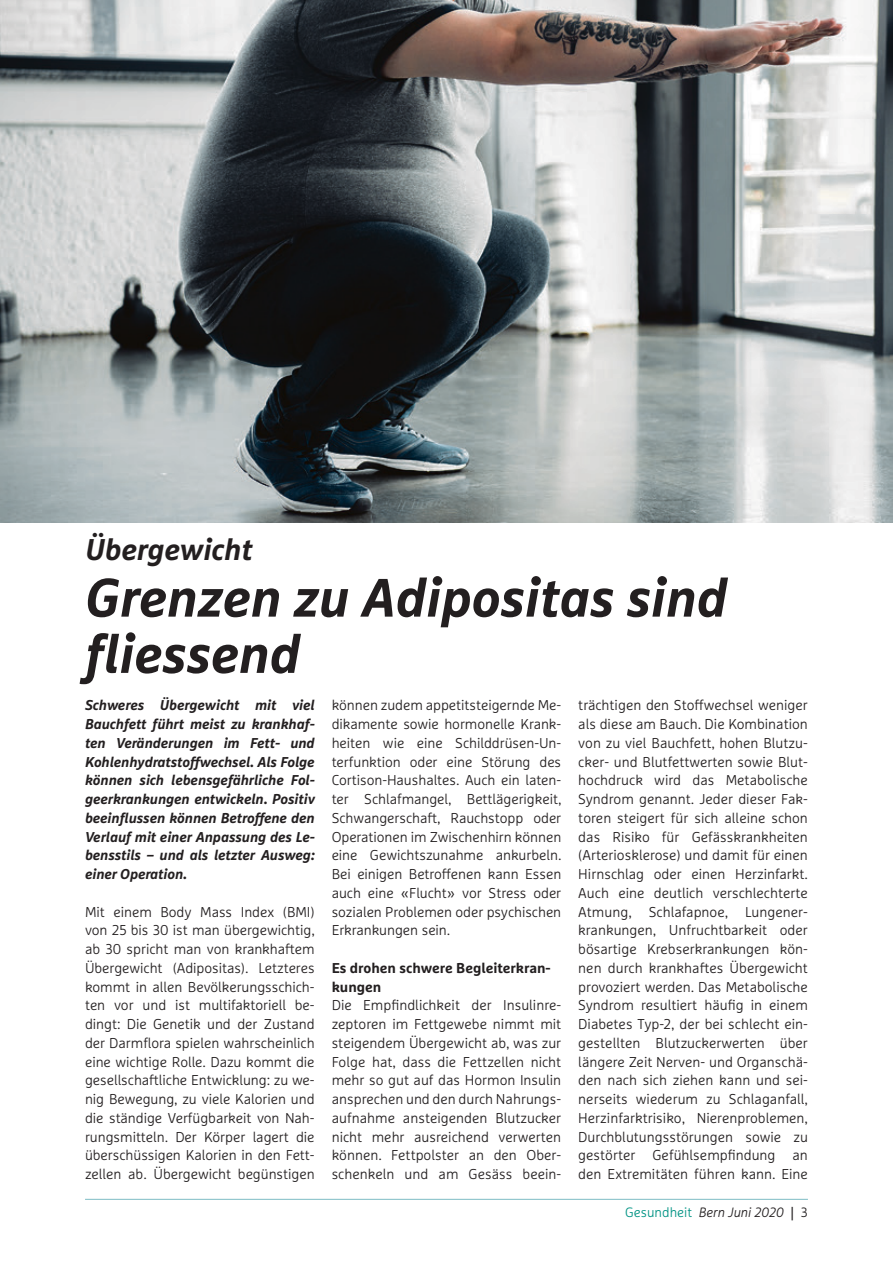
<style>
.page{position:relative;width:893px;height:1263px;background:#fff}
.page>*{position:absolute;margin:0;border:0;box-sizing:border-box;transform-origin:0 0}
.Haupttitel_2{font:italic 700 54px/56.2px "Marselis Pro";color:#231f20}
.Spitzmarke_2{font:italic 700 30px "Marselis Pro";color:#231f20}
.Grundschrift{font:300 14.25px/18.8px "Marselis Pro";letter-spacing:-.005em;color:#231f20;text-align:justify}
.Lead{font:italic 700 14.25px/18.8px "Marselis Pro";color:#231f20;text-align:justify}
.Grundschrift-2{font:700 14.25px/18.8px "Marselis Pro";color:#231f20}
.t1{font:italic 300 13.5px "Marselis Pro";color:#231f20}
.s1{font-style:normal;color:#009384}
.s2{font-family:"The Mix";font-weight:600;font-style:normal}
.s3{font-style:normal}
</style>
<div class="page">
<hr style="left:85px;top:1199px;width:723px;height:1px;background:#7dbcc4">
<img style="left:0;top:0;width:893px;height:523px">
<p class="Spitzmarke_2" style="left:85px;top:531px;width:169px">Übergewicht</p>
<p class="Haupttitel_2" style="left:85px;top:569px;width:644px">Grenzen zu Adipositas sind fliessend</p>
<p class="Lead" style="left:85px;top:696px;width:231px">Schweres Übergewicht mit viel Bauchfett führt meist zu krankhaf&shy;ten Veränderungen im Fett- und Kohlenhydratstoffwechsel. Als Folge können sich lebensgefährliche Fol&shy;geerkrankungen entwickeln. Positiv beeinflussen können Betroffene den Verlauf mit einer Anpassung des Le&shy;bensstils – und als letzter Ausweg: einer Operation.</p>
<p class="Grundschrift" style="left:85px;top:902px;width:231px">Mit einem Body Mass Index (BMI) von 25 bis 30 ist man übergewichtig, ab 30 spricht man von krankhaftem Übergewicht (Adipositas). Letzteres kommt in allen Bevölkerungsschich&shy;ten vor und ist multifaktoriell be&shy;dingt: Die Genetik und der Zustand der Darmflora spielen wahrscheinlich eine wichtige Rolle. Dazu kommt die gesellschaftliche Entwicklung: zu we&shy;nig Bewegung, zu viele Kalorien und die ständige Verfügbarkeit von Nah&shy;rungsmitteln. Der Körper lagert die überschüssigen Kalorien in den Fett&shy;zellen ab. Übergewicht begünstigen</p>
<p class="Grundschrift" style="left:578px;top:696px;width:231px">trächtigen den Stoffwechsel weniger als diese am Bauch. Die Kombination von zu viel Bauchfett, hohen Blutzu&shy;cker- und Blutfettwerten sowie Blut&shy;hochdruck wird das Metabolische Syndrom genannt. Jeder dieser Fak&shy;toren steigert für sich alleine schon das Risiko für Gefässkrankheiten (Arteriosklerose) und damit für einen Hirnschlag oder einen Herzinfarkt.<br>Auch eine deutlich verschlechterte Atmung, Schlafapnoe, Lungener&shy;krankungen, Unfruchtbarkeit oder bösartige Krebserkrankungen kön&shy;nen durch krankhaftes Übergewicht provoziert werden. Das Metabolische Syndrom resultiert häufig in einem Diabetes Typ-2, der bei schlecht ein&shy;gestellten Blutzuckerwerten über längere Zeit Nerven- und Organschä&shy;den nach sich ziehen kann und sei&shy;nerseits wiederum zu Schlaganfall, Herzinfarktrisiko, Nierenproblemen, Durchblutungsstörungen sowie zu gestörter Gefühlsempfindung an den Extremitäten führen kann. Eine</p>
<p class="Grundschrift" style="left:332px;top:696px;width:231px">können zudem appetitsteigernde Me&shy;dikamente sowie hormonelle Krank&shy;heiten wie eine Schilddrüsen-Un&shy;terfunktion oder eine Störung des Cortison-Haushaltes. Auch ein laten&shy;ter Schlafmangel, Bettlägerigkeit, Schwangerschaft, Rauchstopp oder Operationen im Zwischenhirn können eine Gewichtszunahme ankurbeln.<br>Bei einigen Betroffenen kann Essen auch eine «Flucht» vor Stress oder sozialen Problemen oder psychischen Erkrankungen sein.</p>
<p class="Grundschrift-2" style="left:332px;top:958px;width:221px">Es drohen schwere Begleiterkran&shy;kungen</p>
<p class="Grundschrift" style="left:332px;top:996px;width:231px">Die Empfindlichkeit der Insulinre&shy;zeptoren im Fettgewebe nimmt mit steigendem Übergewicht ab, was zur Folge hat, dass die Fettzellen nicht mehr so gut auf das Hormon Insulin ansprechen und den durch Nahrungs&shy;aufnahme ansteigenden Blutzucker nicht mehr ausreichend verwerten können. Fettpolster an den Ober&shy;schenkeln und am Gesäss beein-</p>
<p class="t1" style="left:625px;top:1204px;width:184px"><span class="s1">Gesundheit</span> Bern Juni 2020 <span class="s2">|</span> <span class="s3">3</span></p>
</div>
